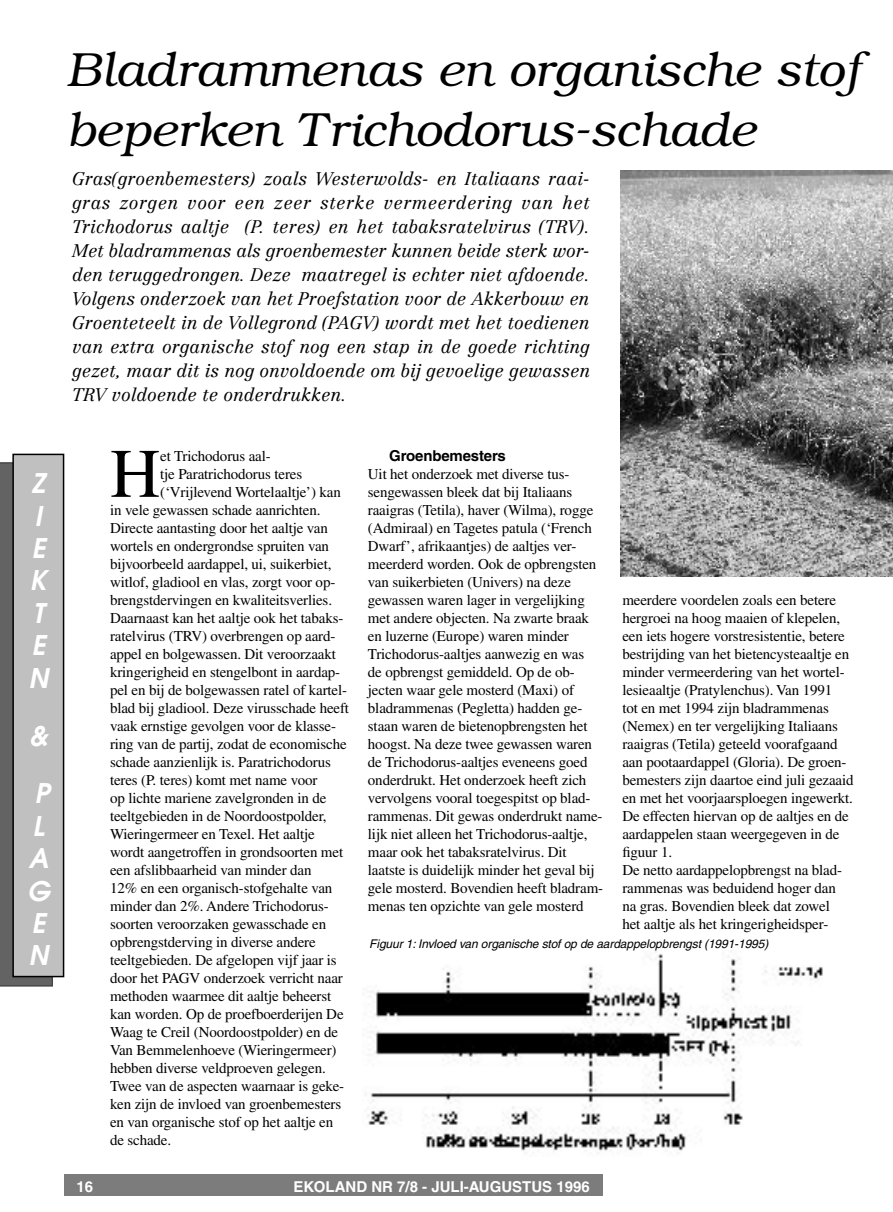
<style>
.page{position:relative;width:893px;height:1212px;background:#fff}
.page>*{position:absolute;margin:0;border:0;box-sizing:border-box;transform-origin:0 0}
.t1{font:69.45px "Times";color:#000}
.t2{font:italic 300 48px/60px "Bookman";letter-spacing:.005em;color:#000}
.t3{font:italic 600 27px/32.4px "Avant Garde";color:#fff}
.t4{font:italic 300 18px/24px "Centennial";color:#000;text-align:justify}
.t5{font:15px/18px "Times";letter-spacing:-.01em;color:#000}
.t6{font:700 15px "Helvetica";color:#fff}
.t7{font:700 15px "Helvetica";letter-spacing:-.01em;color:#000}
.t8{font:italic 12px "Helvetica";letter-spacing:-.01em;color:#000}
</style>
<div class="page">
<div style="left:64px;top:1174px;width:539px;height:21px;background:#7c7c7c"></div>
<div style="left:0;top:462px;width:53px;height:524px;background:#636363"></div>
<div style="left:13px;top:454px;width:51px;height:522px;background:#c0c0c0"></div>
<div style="left:12px;top:454px;width:52px;height:523px;border:2px solid #000"></div>
<img style="left:365px;top:951px;width:458px;height:200px">
<img style="left:621px;top:170px;width:272px;height:406px">
<h2 class="t2" style="left:67px;top:40px;width:795px">Bladrammenas en organische stof beperken Trichodorus-schade</h2>
<p class="t4" style="left:72px;top:167px;width:520px">Gras(groenbemesters) zoals Westerwolds- en Italiaans raai&shy;gras zorgen voor een zeer sterke vermeerdering van het Trichodorus aaltje (P. teres) en het tabaksratelvirus (TRV).<br>Met bladrammenas als groenbemester kunnen beide sterk wor&shy;den teruggedrongen. Deze maatregel is echter niet afdoende.<br>Volgens onderzoek van het Proefstation voor de Akkerbouw en Groenteteelt in de Vollegrond (PAGV) wordt met het toedienen van extra organische stof nog een stap in de goede richting gezet, maar dit is nog onvoldoende om bij gevoelige gewassen TRV voldoende te onderdrukken.</p>
<h3 class="t3" style="left:28px;top:466px;width:21px">Z<br>I<br>E<br>K<br>T<br>E<br>N</h3>
<h3 class="t3" style="left:29px;top:706px;width:22px;line-height:57.9px">&amp;<br>P</h3>
<h3 class="t3" style="left:27px;top:809px;width:24px">L<br>A<br>G<br>E<br>N</h3>
<h1 class="t1" style="left:110px;top:434px;width:52px">H</h1>
<p class="t5" style="left:160px;top:447px;width:112px">et Trichodorus aal-</p>
<p class="t5" style="left:160px;top:465px;width:143px">tje Paratrichodorus teres</p>
<p class="t5" style="left:160px;top:483px;width:182px">(‘Vrijlevend Wortelaaltje’) kan</p>
<p class="t5" style="left:110px;top:501px;width:212px">in vele gewassen schade aanrichten.</p>
<p class="t5" style="left:110px;top:519px;width:219px">Directe aantasting door het aaltje van</p>
<p class="t5" style="left:110px;top:537px;width:220px">wortels en ondergrondse spruiten van</p>
<p class="t5" style="left:110px;top:555px;width:223px">bijvoorbeeld aardappel, ui, suikerbiet,</p>
<p class="t5" style="left:110px;top:573px;width:227px">witlof, gladiool en vlas, zorgt voor op-</p>
<p class="t5" style="left:110px;top:591px;width:223px">brengstdervingen en kwaliteitsverlies.</p>
<p class="t5" style="left:110px;top:609px;width:235px">Daarnaast kan het aaltje ook het tabaks-</p>
<p class="t5" style="left:110px;top:627px;width:227px">ratelvirus (TRV) overbrengen op aard-</p>
<p class="t5" style="left:110px;top:645px;width:227px">appel en bolgewassen. Dit veroorzaakt</p>
<p class="t5" style="left:110px;top:663px;width:232px">kringerigheid en stengelbont in aardap-</p>
<p class="t5" style="left:110px;top:681px;width:239px">pel en bij de bolgewassen ratel of kartel-</p>
<p class="t5" style="left:110px;top:699px;width:240px">blad bij gladiool. Deze virusschade heeft</p>
<p class="t5" style="left:110px;top:717px;width:227px">vaak ernstige gevolgen voor de klasse-</p>
<p class="t5" style="left:110px;top:735px;width:238px">ring van de partij, zodat de economische</p>
<p class="t5" style="left:110px;top:753px;width:222px">schade aanzienlijk is. Paratrichodorus</p>
<p class="t5" style="left:110px;top:771px;width:209px">teres (P. teres) komt met name voor</p>
<p class="t5" style="left:110px;top:789px;width:218px">op lichte mariene zavelgronden in de</p>
<p class="t5" style="left:110px;top:807px;width:218px">teeltgebieden in de Noordoostpolder,</p>
<p class="t5" style="left:110px;top:825px;width:206px">Wieringermeer en Texel. Het aaltje</p>
<p class="t5" style="left:110px;top:843px;width:235px">wordt aangetroffen in grondsoorten met</p>
<p class="t5" style="left:110px;top:861px;width:203px">een afslibbaarheid van minder dan</p>
<p class="t5" style="left:110px;top:879px;width:224px">12% en een organisch-stofgehalte van</p>
<p class="t5" style="left:110px;top:897px;width:220px">minder dan 2%. Andere Trichodorus-</p>
<p class="t5" style="left:110px;top:915px;width:218px">soorten veroorzaken gewasschade en</p>
<p class="t5" style="left:110px;top:933px;width:207px">opbrengstderving in diverse andere</p>
<p class="t5" style="left:110px;top:951px;width:228px">teeltgebieden. De afgelopen vijf jaar is</p>
<p class="t5" style="left:110px;top:969px;width:234px">door het PAGV onderzoek verricht naar</p>
<p class="t5" style="left:110px;top:987px;width:223px">methoden waarmee dit aaltje beheerst</p>
<p class="t5" style="left:110px;top:1005px;width:235px">kan worden. Op de proefboerderijen De</p>
<p class="t5" style="left:110px;top:1023px;width:229px">Waag te Creil (Noordoostpolder) en de</p>
<p class="t5" style="left:110px;top:1041px;width:228px">Van Bemmelenhoeve (Wieringermeer)</p>
<p class="t5" style="left:110px;top:1059px;width:217px">hebben diverse veldproeven gelegen.</p>
<p class="t5" style="left:110px;top:1077px;width:236px">Twee van de aspecten waarnaar is geke-</p>
<p class="t5" style="left:110px;top:1095px;width:233px">ken zijn de invloed van groenbemesters</p>
<p class="t5" style="left:110px;top:1113px;width:225px">en van organische stof op het aaltje en</p>
<p class="t5" style="left:110px;top:1131px;width:63px">de schade.</p>
<p class="t7" style="left:389px;top:446px;width:118px">Groenbemesters</p>
<p class="t5" style="left:368px;top:465px;width:237px">Uit het onderzoek met diverse tus&shy;sengewassen bleek dat bij Italiaans raaigras (Tetila), haver (Wilma), rogge (Admiraal) en Tagetes patula (‘French Dwarf’, afrikaantjes) de aaltjes ver&shy;meerderd worden. Ook de opbrengsten van suikerbieten (Univers) na deze gewassen waren lager in vergelijking met andere objecten. Na zwarte braak en luzerne (Europe) waren minder Trichodorus-aaltjes aanwezig en was<br>de opbrengst gemiddeld. Op de ob&shy;jecten waar gele mosterd (Maxi) of bladrammenas (Pegletta) hadden ge&shy;staan waren de bietenopbrengsten het hoogst. Na deze twee gewassen waren de Trichodorus-aaltjes eveneens goed onderdrukt. Het onderzoek heeft zich vervolgens vooral toegespitst op blad&shy;rammenas. Dit gewas onderdrukt name&shy;lijk niet alleen het Trichodorus-aaltje, maar ook het tabaksratelvirus. Dit laatste is duidelijk minder het geval bij gele mosterd. Bovendien heeft bladram&shy;menas ten opzichte van gele mosterd</p>
<p class="t8" style="left:369px;top:937px;width:400px">Figuur 1: Invloed van organische stof op de aardappelopbrengst (1991-1995)</p>
<p class="t5" style="left:622px;top:591px;width:233px">meerdere voordelen zoals een betere hergroei na hoog maaien of klepelen, een iets hogere vorstresistentie, betere bestrijding van het bietencysteaaltje en minder vermeerdering van het wortel&shy;lesieaaltje (Pratylenchus). Van 1991<br>tot en met 1994 zijn bladrammenas (Nemex) en ter vergelijking Italiaans raaigras (Tetila) geteeld voorafgaand aan pootaardappel (Gloria). De groen&shy;bemesters zijn daartoe eind juli gezaaid en met het voorjaarsploegen ingewerkt.<br>De effecten hiervan op de aaltjes en de aardappelen staan weergegeven in de figuur 1.<br>De netto aardappelopbrengst na blad&shy;rammenas was beduidend hoger dan na gras. Bovendien bleek dat zowel<br>het aaltje als het kringerigheidsper-</p>
<p class="t6" style="left:77px;top:1177px;width:18px">16</p>
<p class="t6" style="left:293px;top:1177px;width:298px">EKOLAND NR 7/8 - JULI-AUGUSTUS 1996</p>
</div>
